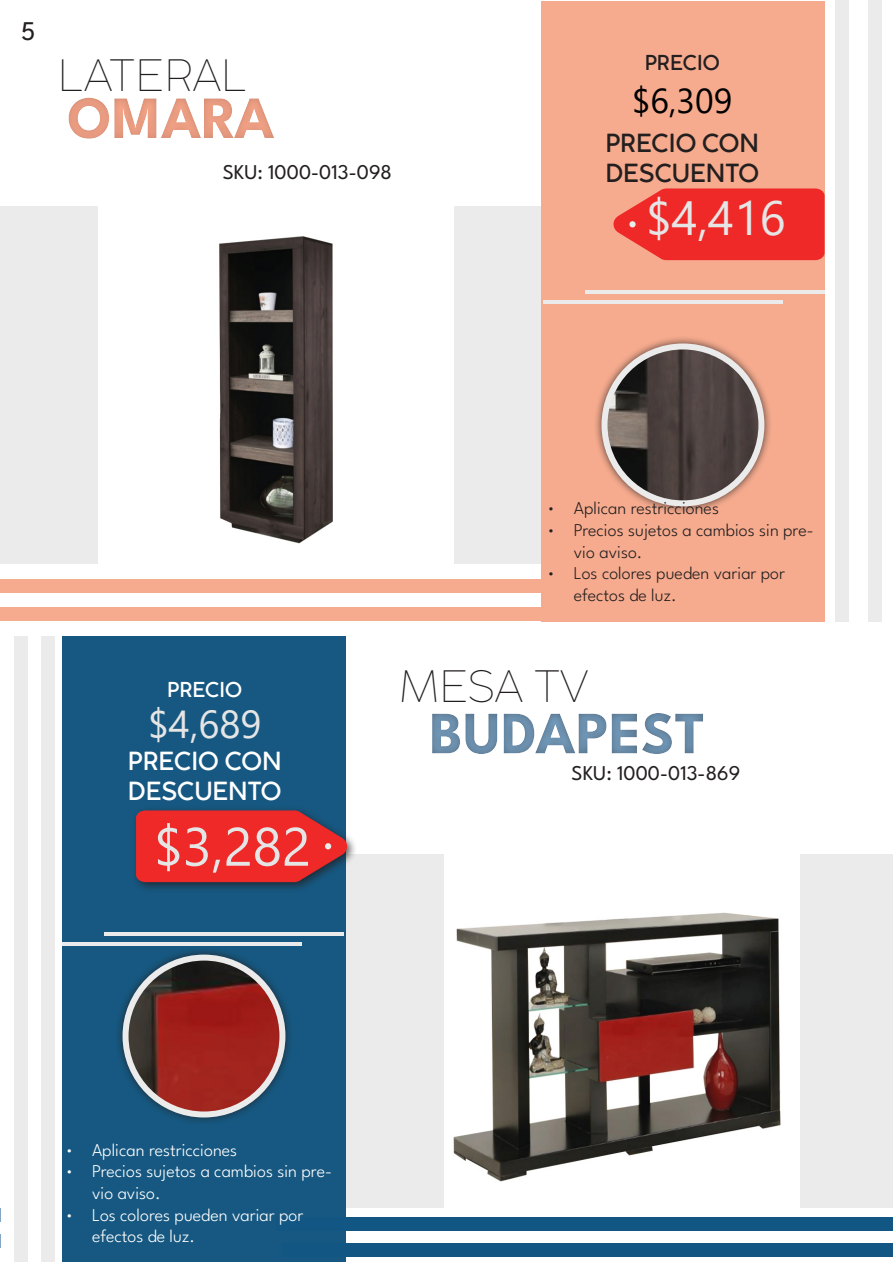
<style>
.page{position:relative;width:893px;height:1263px;background:#fff}
.page>*{position:absolute;margin:0;border:0;box-sizing:border-box;transform-origin:0 0}
.t1{font:700 60px "League Spartan";color:#78a0c1}
.t2{font:700 60px "League Spartan";color:#f7a588}
.t3{font:54px "Segoe UI";color:#e5e5e5}
.t4{font:48px "Segoe UI";color:#e5e5e5}
.t5{font:100 42px "Cocogoose Pro Trial";color:#231f20}
.t6{font:39px "Segoe UI";color:#e5e5e5}
.t7{font:34.5px "Segoe UI";color:#000}
.t8{font:27px "League Spartan";color:#231f20}
.t9{font:500 25.5px "Cocogoose Classic Trial";color:#231f20}
.t10{font:500 25.5px "Cocogoose Classic Trial";color:#fff}
.t11{font:21px "League Spartan";color:#231f20}
.t12{font:500 21px "Cocogoose Classic Trial";color:#231f20}
.t13{font:500 21px "Cocogoose Classic Trial";color:#fff}
.t14{font:300 18px/21.6px "League Spartan";color:#231f20}
.t15{font:300 18px/21.6px "League Spartan";color:#fff}
</style>
<div class="page">
<div style="left:62px;top:636px;width:284px;height:626px;background:#165881"></div>
<div style="left:346px;top:854px;width:547px;height:354px;background:#ebebeb"></div>
<div style="left:0;top:206px;width:543px;height:357px;background:#ebebeb"></div>
<div style="left:541px;top:1px;width:284px;height:620px;background:#f6ab8e"></div>
<div style="left:836px;top:0;width:13px;height:621px;background:#ebebeb"></div>
<div style="left:276px;top:1217px;width:616px;height:14px;background:#125684"></div>
<div style="left:282px;top:1243px;width:610px;height:14px;background:#125684"></div>
<div style="left:15px;top:636px;width:13px;height:626px;background:#ebebeb"></div>
<div style="left:42px;top:636px;width:13px;height:626px;background:#ebebeb"></div>
<hr style="left:62px;top:942px;width:240px;height:3px;background:#ebebeb">
<hr style="left:104px;top:932px;width:240px;height:4px;background:#ebebeb">
<div style="left:0;top:579px;width:625px;height:14px;background:#f6ab8e"></div>
<div style="left:0;top:607px;width:625px;height:13px;background:#f6ab8e"></div>
<div style="left:868px;top:0;width:13px;height:621px;background:#ebebeb"></div>
<hr style="left:543px;top:300px;width:239px;height:4px;background:#ebebeb">
<hr style="left:585px;top:291px;width:240px;height:3px;background:#ebebeb">
<svg style="left:0;top:1208px;width:1px;height:13px"></svg>
<svg style="left:0;top:1234px;width:1px;height:14px"></svg>
<div style="left:114px;top:946px;width:180px;height:180px;background:#231f20;opacity:.75"></div>
<img style="left:126px;top:957px;width:156px;height:157px;border-radius:78px">
<div style="left:123px;top:954px;width:162px;height:163px;border:6px solid #ebebeb;border-radius:50%"></div>
<img style="left:444px;top:854px;width:356px;height:354px">
<div style="left:593px;top:335px;width:179px;height:179px;background:#231f20;opacity:.75"></div>
<img style="left:604px;top:346px;width:157px;height:157px;border-radius:78px">
<div style="left:601px;top:343px;width:163px;height:163px;border:6px solid #ebebeb;border-radius:50%"></div>
<img style="left:98px;top:206px;width:356px;height:357px">
<div style="left:131px;top:805px;width:227px;height:88px;background:#231f20;opacity:.75"></div>
<svg style="left:136px;top:810px;width:213px;height:72px;background:#d82f32"></svg>
<svg style="left:613px;top:188px;width:212px;height:72px;background:#ee3733"></svg>
<div style="left:629px;top:221px;width:7px;height:6px;background:#ebebeb;border-radius:50%"></div>
<div style="left:58px;top:70px;width:360px;height:87px;background:#231f20;opacity:.22"></div>
<div style="left:420px;top:685px;width:378px;height:87px;background:#231f20;opacity:.42"></div>
<h3 class="t8" style="left:21px;top:10px;width:16px">5</h3>
<p class="t5" style="left:58px;top:52px;width:190px">LATERAL</p>
<h1 class="t2" style="left:67px;top:71px;width:209px">OMARA</h1>
<p class="t11" style="left:223px;top:156px;width:171px">SKU: 1000-013-098</p>
<p class="t12" style="left:645px;top:47px;width:77px">PRECIO</p>
<p class="t7" style="left:632px;top:68px;width:102px">$6,309</p>
<p class="t9" style="left:605px;top:124px;width:155px">PRECIO CON</p>
<p class="t9" style="left:605px;top:155px;width:155px">DESCUENTO</p>
<p class="t4" style="left:646px;top:173px;width:141px">$4,416</p>
<p class="t13" style="left:167px;top:674px;width:77px">PRECIO</p>
<p class="t6" style="left:148px;top:687px;width:115px">$4,689</p>
<p class="t10" style="left:128px;top:742px;width:155px">PRECIO CON</p>
<p class="t10" style="left:128px;top:772px;width:155px">DESCUENTO</p>
<p class="t3" style="left:154px;top:796px;width:159px">$3,282</p>
<p class="t14" style="left:547px;top:496px;width:174px">• Aplican restricciones</p>
<p class="t14" style="left:574px;top:518px;width:242px;text-indent:-27px">• Precios sujetos a cambios sin pre&shy;vio aviso.</p>
<p class="t14" style="left:574px;top:561px;width:213px;text-indent:-27px">• Los colores pueden variar por efectos de luz.</p>
<p class="t5" style="left:400px;top:663px;width:190px">MESA TV</p>
<h1 class="t1" style="left:429px;top:686px;width:277px">BUDAPEST</h1>
<p class="t11" style="left:572px;top:757px;width:170px">SKU: 1000-013-869</p>
<p class="t15" style="left:65px;top:1137px;width:174px">• Aplican restricciones</p>
<p class="t15" style="left:92px;top:1159px;width:242px;text-indent:-27px">• Precios sujetos a cambios sin pre&shy;vio aviso.</p>
<p class="t15" style="left:92px;top:1202px;width:213px;text-indent:-27px">• Los colores pueden variar por efectos de luz.</p>
</div>
